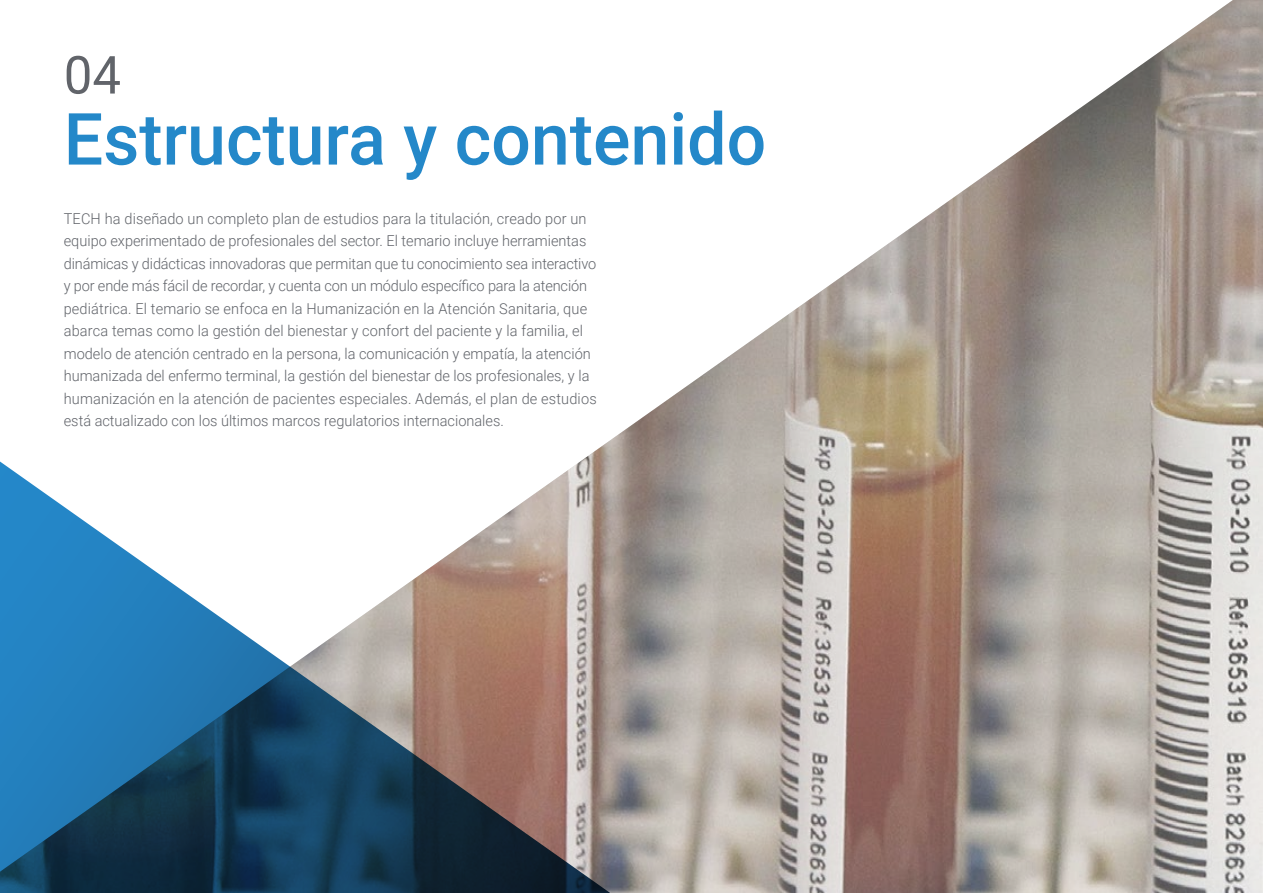
<style>
.page{position:relative;width:1263px;height:893px;background:#fff}
.page>*{position:absolute;margin:0;border:0;box-sizing:border-box;transform-origin:0 0}
.t1{font:500 72px "Roboto";color:#2488c9}
.t2{font:52.5px "Roboto";color:#61646a}
.t3{font:300 15px/22.5px "Roboto";color:#61646a}
</style>
<div class="page">
<img style="left:602px;top:0;width:661px;height:893px">
<svg style="left:0;top:446px;width:640px;height:447px"></svg>
<h2 class="t2" style="left:64px;top:38px;width:59px">04</h2>
<h1 class="t1" style="left:64px;top:89px;width:704px">Estructura y contenido</h1>
<p class="t3" style="left:64px;top:207px;width:534px">TECH ha diseñado un completo plan de estudios para la titulación, creado por un equipo experimentado de profesionales del sector. El temario incluye herramientas dinámicas y didácticas innovadoras que permitan que tu conocimiento sea interactivo y por ende más fácil de recordar, y cuenta con un módulo específico para la atención pediátrica. El temario se enfoca en la Humanización en la Atención Sanitaria, que abarca temas como la gestión del bienestar y confort del paciente y la familia, el modelo de atención centrado en la persona, la comunicación y empatía, la atención humanizada del enfermo terminal, la gestión del bienestar de los profesionales, y la humanización en la atención de pacientes especiales. Además, el plan de estudios está actualizado con los últimos marcos regulatorios internacionales.</p>
</div>
